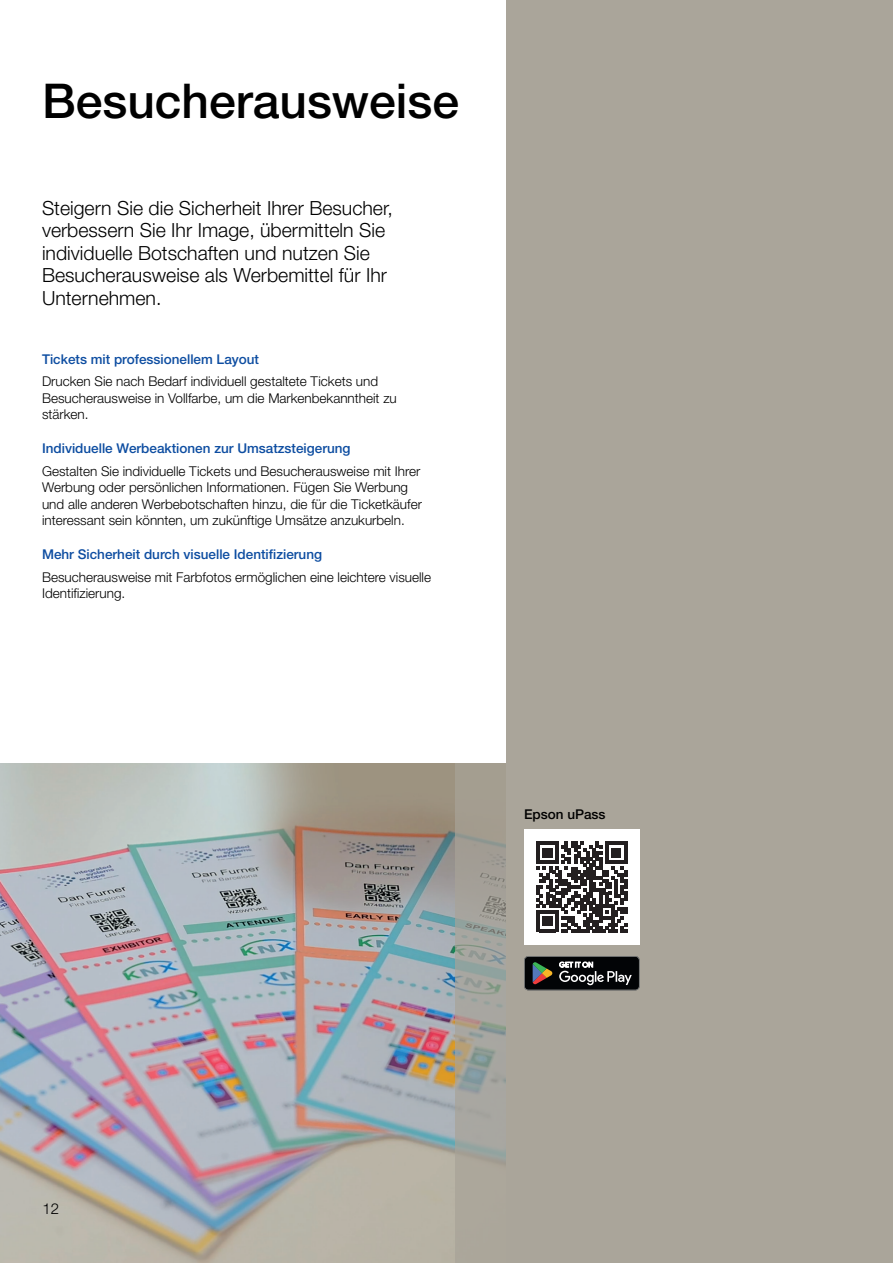
<style>
.page{position:relative;width:893px;height:1263px;background:#fff}
.page>*{position:absolute;margin:0;border:0;box-sizing:border-box;transform-origin:0 0}
.t1{font:500 48px "Helvetica Neue LT Pro";color:#000}
.t2{font:300 19.5px/22.5px "Helvetica Neue LT Pro";color:#000}
.t3{font:300 15px "Helvetica Neue LT Pro";color:#000}
.Brochure_Body_Copy{font:300 13.5px/16.5px "Helvetica Neue LT Pro";color:#000}
.Brochure_Body_Copy-2{font:500 13.5px "Helvetica Neue LT Pro";color:#0d4da1}
.Brochure_Body_Copy-3{font:500 13.5px "Helvetica Neue LT Pro";color:#000}
</style>
<div class="page">
<img style="left:0;top:764px;width:455px;height:499px">
<div style="left:506px;top:0;width:387px;height:1263px;background:#aaa59a"></div>
<svg style="left:455px;top:764px;width:51px;height:499px;background:#a2a198"></svg>
<div style="left:524px;top:829px;width:116px;height:116px;background:#fff"></div>
<svg style="left:537px;top:842px;width:90px;height:90px"></svg>
<svg style="left:524px;top:956px;width:116px;height:34px;background:#2f2f2f"></svg>
<p class="t1" style="left:42px;top:72px;width:419px">Besucherausweise</p>
<p class="t2" style="left:42px;top:196px;width:352px">Steigern Sie die Sicherheit Ihrer Besucher, verbessern Sie Ihr Image, übermitteln Sie individuelle Botschaften und nutzen Sie Besucherausweise als Werbemittel für Ihr Unternehmen.</p>
<p class="Brochure_Body_Copy-2" style="left:42px;top:351px;width:219px">Tickets mit professionellem Layout</p>
<p class="Brochure_Body_Copy" style="left:42px;top:373px;width:356px">Drucken Sie nach Bedarf individuell gestaltete Tickets und<br>Besucherausweise in Vollfarbe, um die Markenbekanntheit zu stärken.</p>
<p class="Brochure_Body_Copy-2" style="left:42px;top:440px;width:310px">Individuelle Werbeaktionen zur Umsatzsteigerung</p>
<p class="Brochure_Body_Copy" style="left:42px;top:462px;width:381px">Gestalten Sie individuelle Tickets und Besucherausweise mit Ihrer Werbung oder persönlichen Informationen. Fügen Sie Werbung und alle anderen Werbebotschaften hinzu, die für die Ticketkäufer interessant sein könnten, um zukünftige Umsätze anzukurbeln.</p>
<p class="Brochure_Body_Copy-2" style="left:42px;top:546px;width:282px">Mehr Sicherheit durch visuelle Identifizierung</p>
<p class="Brochure_Body_Copy" style="left:42px;top:568px;width:391px">Besucherausweise mit Farbfotos ermöglichen eine leichtere visuelle<br>Identifizierung.</p>
<p class="Brochure_Body_Copy-3" style="left:524px;top:806px;width:83px">Epson uPass</p>
<p class="t3" style="left:43px;top:1200px;width:18px">12</p>
</div>
